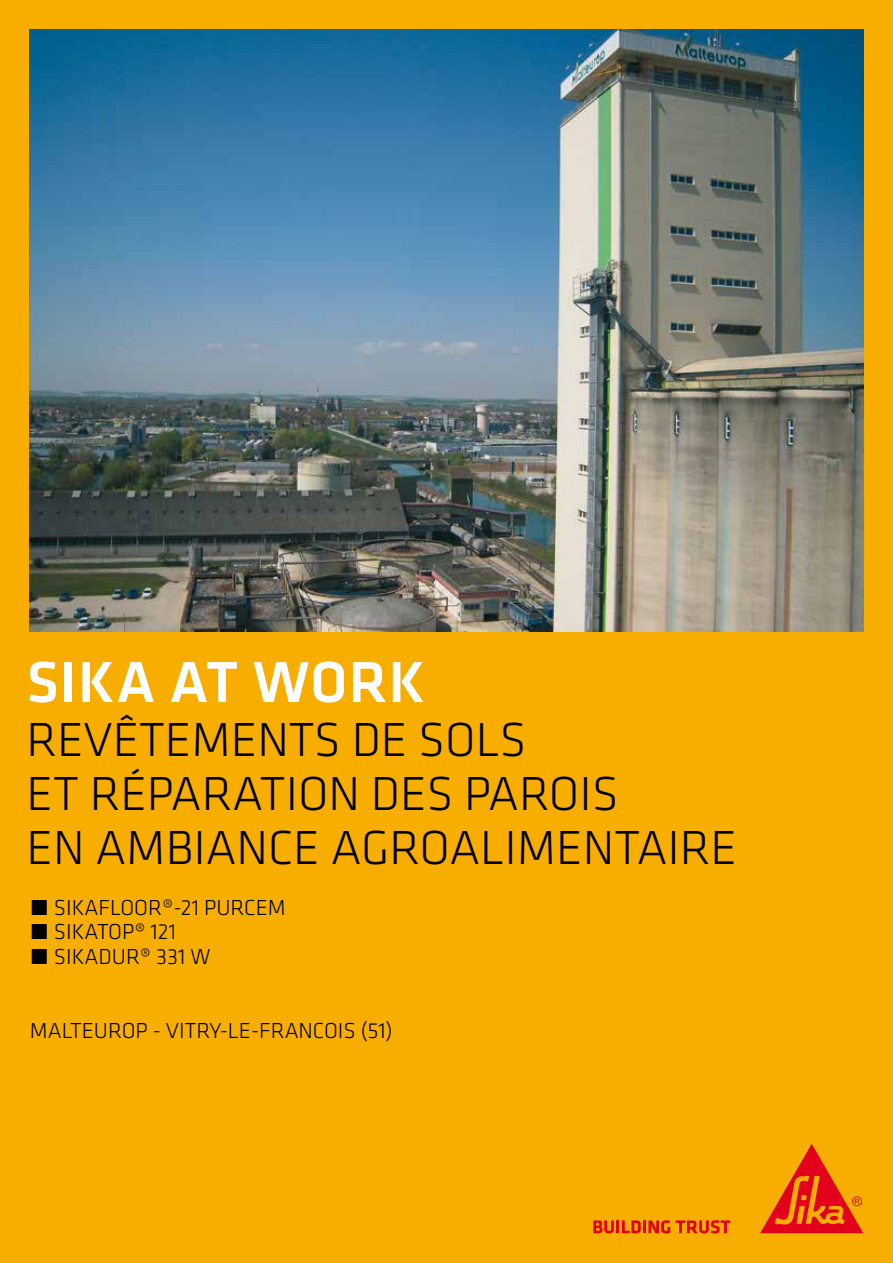
<style>
.page{position:relative;width:893px;height:1263px;background:#f8ae00}
.page>*{position:absolute;margin:0;border:0;box-sizing:border-box;transform-origin:0 0}
.t1{font:500 60px "Klavika";letter-spacing:.015em;color:#fff}
.t2{font:300 49.5px/54px "Klavika";color:#000}
.t3{font:300 22.5px "Klavika";color:#000}
</style>
<div class="page">
<svg style="left:593px;top:1220px;width:77px;height:13px"></svg>
<svg style="left:676px;top:1220px;width:54px;height:13px"></svg>
<svg style="left:760px;top:1144px;width:103px;height:89px"></svg>
<img style="left:30px;top:30px;width:833px;height:601px">
<h1 class="t1" style="left:27px;top:641px;width:400px">SIKA AT WORK</h1>
<h2 class="t2" style="left:27px;top:712px;width:712px">REVÊTEMENTS DE SOLS<br>ET RÉPARATION DES PAROIS<br>EN AMBIANCE AGROALIMENTAIRE</h2>
<p class="t3" style="left:30px;top:893px;width:257px">• SIKAFLOOR®-21 PURCEM</p>
<p class="t3" style="left:30px;top:918px;width:148px">• SIKATOP® 121</p>
<p class="t3" style="left:30px;top:943px;width:182px">• SIKADUR® 331 W</p>
<p class="t3" style="left:30px;top:1017px;width:364px">MALTEUROP - VITRY-LE-FRANCOIS (51)</p>
</div>
